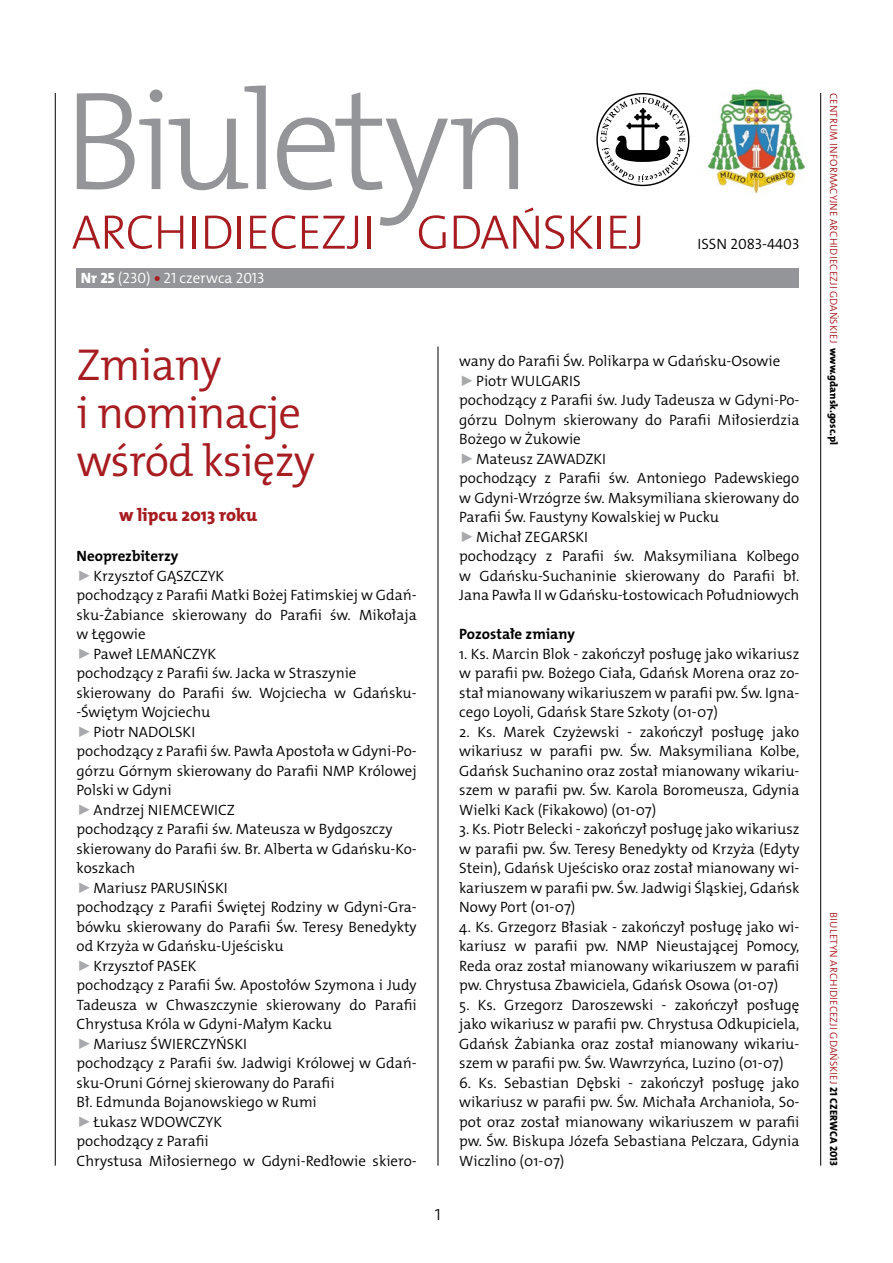
<style>
.page{position:relative;width:893px;height:1263px;background:#fff}
.page>*{position:absolute;margin:0;border:0;box-sizing:border-box;transform-origin:0 0}
.t1{font:45px/48px "The Mix HP4 Se Lig";letter-spacing:-.02em;color:#a71c20}
.t2{font:21px "The Mix HP2 Ex Lig";color:#000}
.t3{font:18px "The Mix HP8 Ex Bld";color:#a71c20}
.t4{font:15px/19.5px "The Mix HP4 Se Lig";color:#000;text-align:justify}
.t5{font:15px "The Mix HP7 Bld";color:#000}
.t6{font:15px "The Mix HP4 Se Lig";color:#fff}
.t7{font:10.5px "The Mix HP4 Se Lig";letter-spacing:.015em;color:#a71c20}
.s1{font-family:"The Mix HP8 Ex Bld"}
.s2{font-family:"The Mix HP8 Ex Bld";color:#a71c20}
.s3{color:#a7a9ac}
.s4{font-family:"The Mix HP8 Ex Bld";color:#000}
</style>
<div class="page">
<hr style="left:55px;top:93px;width:1px;height:1073px;background:#000">
<hr style="left:438px;top:347px;width:1px;height:819px;background:#000">
<hr style="left:820px;top:93px;width:1px;height:1073px;background:#000">
<svg style="left:77px;top:89px;width:86px;height:100px"></svg>
<svg style="left:169px;top:85px;width:97px;height:105px"></svg>
<svg style="left:72px;top:215px;width:80px;height:34px"></svg>
<svg style="left:158px;top:216px;width:25px;height:33px"></svg>
<hr style="left:193px;top:216px;width:3px;height:33px;background:#a71c20">
<svg style="left:205px;top:216px;width:26px;height:33px"></svg>
<hr style="left:238px;top:216px;width:3px;height:33px;background:#a71c20">
<svg style="left:250px;top:216px;width:16px;height:33px"></svg>
<svg style="left:272px;top:92px;width:267px;height:157px"></svg>
<svg style="left:545px;top:215px;width:19px;height:34px"></svg>
<svg style="left:571px;top:216px;width:22px;height:33px"></svg>
<hr style="left:598px;top:216px;width:3px;height:33px;background:#a71c20">
<svg style="left:610px;top:216px;width:30px;height:33px"></svg>
<img style="left:707px;top:89px;width:99px;height:105px">
<svg style="left:596px;top:93px;width:93px;height:93px"></svg>
<div style="left:77px;top:268px;width:722px;height:20px;background:#939598"></div>
<p class="t6" style="left:81px;top:268px;width:185px"><span class="s1">Nr 25</span> (230) <span class="s2">•</span> 21 czerwca 2013</p>
<p class="t4" style="left:697px;top:234px;width:103px">ISSN 2083-4403</p>
<h1 class="t1" style="left:77px;top:341px;width:240px">Zmiany<br>i nominacje wśród księży</h1>
<p class="t3" style="left:119px;top:503px;width:140px">w lipcu 2013 roku</p>
<p class="t5" style="left:77px;top:546px;width:103px">Neoprezbiterzy</p>
<p class="t4" style="left:77px;top:566px;width:342px;text-align:left"><span class="s3">►</span> Krzysztof GĄSZCZYK<br>pochodzący z Parafii Matki Bożej Fatimskiej w Gdań&shy;sku-Żabiance skierowany do Parafii św. Mikołaja w Łęgowie<br><span class="s3">►</span> Paweł LEMAŃCZYK<br>pochodzący z Parafii św. Jacka w Straszynie skierowany do Parafii św. Wojciecha w Gdańsku--Świętym Wojciechu<br><span class="s3">►</span> Piotr NADOLSKI<br>pochodzący z Parafii św. Pawła Apostoła w Gdyni-Po&shy;górzu Górnym skierowany do Parafii NMP Królowej Polski w Gdyni<br><span class="s3">►</span> Andrzej NIEMCEWICZ<br>pochodzący z Parafii św. Mateusza w Bydgoszczy skierowany do Parafii św. Br. Alberta w Gdańsku-Ko&shy;koszkach<br><span class="s3">►</span> Mariusz PARUSIŃSKI<br>pochodzący z Parafii Świętej Rodziny w Gdyni-Gra&shy;bówku skierowany do Parafii Św. Teresy Benedykty od Krzyża w Gdańsku-Ujeścisku<br><span class="s3">►</span> Krzysztof PASEK<br>pochodzący z Parafii Św. Apostołów Szymona i Judy Tadeusza w Chwaszczynie skierowany do Parafii Chrystusa Króla w Gdyni-Małym Kacku<br><span class="s3">►</span> Mariusz ŚWIERCZYŃSKI<br>pochodzący z Parafii św. Jadwigi Królowej w Gdań&shy;sku-Oruni Górnej skierowany do Parafii<br>Bł. Edmunda Bojanowskiego w Rumi<br><span class="s3">►</span> Łukasz WDOWCZYK<br>pochodzący z Parafii<br>Chrystusa Miłosiernego w Gdyni-Redłowie skiero-</p>
<h2 class="t2" style="left:434px;top:1199px;width:9px">1</h2>
<p class="t4" style="left:459px;top:351px;width:342px;text-align:left">wany do Parafii Św. Polikarpa w Gdańsku-Osowie<br><span class="s3">►</span> Piotr WULGARIS<br>pochodzący z Parafii św. Judy Tadeusza w Gdyni-Po&shy;górzu Dolnym skierowany do Parafii Miłosierdzia Bożego w Żukowie<br><span class="s3">►</span> Mateusz ZAWADZKI<br>pochodzący z Parafii św. Antoniego Padewskiego w Gdyni-Wrzógrze św. Maksymiliana skierowany do Parafii Św. Faustyny Kowalskiej w Pucku<br><span class="s3">►</span> Michał ZEGARSKI<br>pochodzący z Parafii św. Maksymiliana Kolbego w Gdańsku-Suchaninie skierowany do Parafii bł.<br>Jana Pawła II w Gdańsku-Łostowicach Południowych</p>
<p class="t5" style="left:459px;top:624px;width:117px">Pozostałe zmiany</p>
<p class="t4" style="left:459px;top:644px;width:342px">1. Ks. Marcin Blok - zakończył posługę jako wikariusz w parafii pw. Bożego Ciała, Gdańsk Morena oraz zo&shy;stał mianowany wikariuszem w parafii pw. Św. Igna&shy;cego Loyoli, Gdańsk Stare Szkoty (01-07)</p>
<p class="t4" style="left:459px;top:722px;width:342px">2. Ks. Marek Czyżewski - zakończył posługę jako wikariusz w parafii pw. Św. Maksymiliana Kolbe, Gdańsk Suchanino oraz został mianowany wikariu&shy;szem w parafii pw. Św. Karola Boromeusza, Gdynia Wielki Kack (Fikakowo) (01-07)</p>
<p class="t4" style="left:459px;top:819px;width:342px">3. Ks. Piotr Belecki - zakończył posługę jako wikariusz w parafii pw. Św. Teresy Benedykty od Krzyża (Edyty Stein), Gdańsk Ujeścisko oraz został mianowany wi&shy;kariuszem w parafii pw. Św. Jadwigi Śląskiej, Gdańsk Nowy Port (01-07)</p>
<p class="t4" style="left:459px;top:917px;width:342px">4. Ks. Grzegorz Błasiak - zakończył posługę jako wi&shy;kariusz w parafii pw. NMP Nieustającej Pomocy, Reda oraz został mianowany wikariuszem w parafii pw. Chrystusa Zbawiciela, Gdańsk Osowa (01-07)</p>
<p class="t4" style="left:459px;top:995px;width:342px">5. Ks. Grzegorz Daroszewski - zakończył posługę jako wikariusz w parafii pw. Chrystusa Odkupiciela, Gdańsk Żabianka oraz został mianowany wikariu&shy;szem w parafii pw. Św. Wawrzyńca, Luzino (01-07)</p>
<p class="t4" style="left:459px;top:1073px;width:342px">6. Ks. Sebastian Dębski - zakończył posługę jako wikariusz w parafii pw. Św. Michała Archanioła, So&shy;pot oraz został mianowany wikariuszem w parafii pw. Św. Biskupa Józefa Sebastiana Pelczara, Gdynia Wiczlino (01-07)</p>
<p class="t7" style="left:840px;top:93px;width:354px;rotate:90deg">Centrum Informacyjne Archi di ecezji Gdański ej <span class="s4">www.gdansk.gosc.pl</span></p>
<p class="t7" style="left:840px;top:912px;width:255px;rotate:90deg">Bi uletyn Archi di ecezji Gdański ej <span class="s4">21 czerwca 2013</span></p>
</div>
